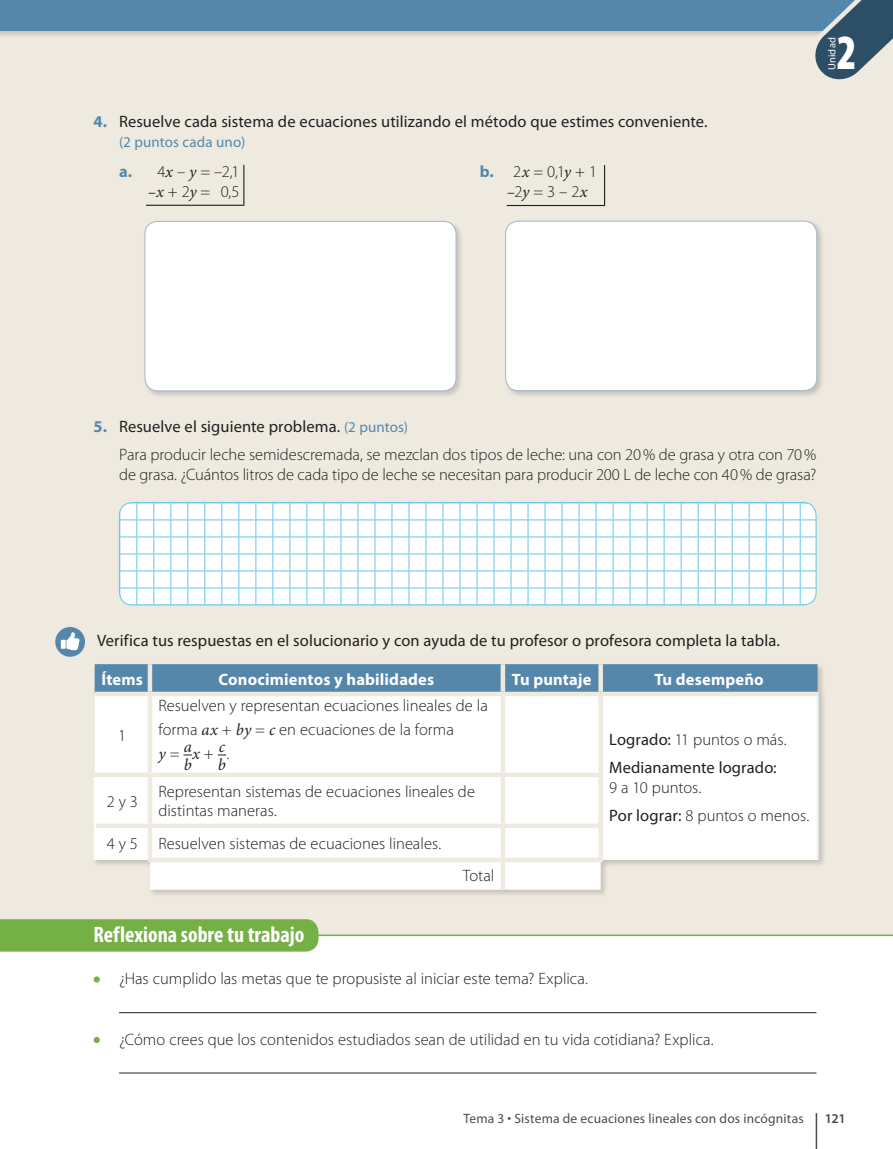
<style>
.page{position:relative;width:893px;height:1149px;background:#fff}
.page>*{position:absolute;margin:0;border:0;box-sizing:border-box;transform-origin:0 0}
.t1{font:900 condensed 49.5px "Myriad Pro";color:#fff;scale:.9 1}
.t2{font:700 condensed 22.5px "Myriad Pro";color:#fff}
.Txt_6{font:300 16.5px/19.5px "Myriad Pro";color:#231f20}
.Txt_-_reg{font:16.5px/28px "Myriad Pro";letter-spacing:.005em;color:#231f20}
.t3{font:700 16.5px "Myriad Pro";letter-spacing:.01em;color:#fff}
.t4{font:italic 16.5px/14.1px "Minion Pro";color:#231f20;text-align:center}
.t5{font:15px "Myriad Pro";letter-spacing:.01em;color:#5587aa}
.t6{font:13.5px "Myriad Pro";letter-spacing:.015em;color:#4b4c4d}
.t7{font:600 13.5px "Myriad Pro";color:#4b4c4d}
.t8{font:10.5px "Myriad Pro";letter-spacing:.01em;color:#fff}
.s1{font-weight:700;color:#5587aa}
.s2{font-family:"Minion Pro";font-weight:400;font-style:italic}
.s3{font-size:15px;color:#5587aa}
.s4{font-family:"Myriad Pro";font-weight:300;font-style:normal}
.s5{font-weight:900;font-size:18px;color:#75b047}
.s6{font-weight:300}
.s7{font-weight:400}
</style>
<div class="page">
<div style="left:0;top:0;width:893px;height:1148px;background:#efeae0"></div>
<div style="left:0;top:0;width:893px;height:89px;background:#231f20;opacity:.2"></div>
<div style="left:0;top:0;width:893px;height:31px;background:#5587aa"></div>
<div style="left:0;top:935px;width:893px;height:213px;background:#fff"></div>
<hr style="left:119px;top:1011px;width:697px;height:1px;background:#231f20">
<hr style="left:119px;top:1072px;width:697px;height:1px;background:#231f20">
<svg style="left:94px;top:976px;width:6px;height:6px"></svg>
<svg style="left:94px;top:1036px;width:6px;height:6px"></svg>
<hr style="left:0;top:934px;width:893px;height:1px;background:#75b047">
<div style="left:0;top:919px;width:318px;height:32px;background:#75b047"></div>
<hr style="left:243px;top:165px;width:1px;height:40px;background:#231f20">
<hr style="left:146px;top:205px;width:98px;height:1px;background:#231f20">
<div style="left:143px;top:219px;width:321px;height:180px;background:#231f20;opacity:.2"></div>
<div style="left:145px;top:221px;width:311px;height:170px;background:#fff;border-radius:13px"></div>
<div style="left:145px;top:221px;width:311px;height:170px;border:1px solid #a5b8cd;border-radius:13px"></div>
<hr style="left:604px;top:165px;width:1px;height:40px;background:#231f20">
<hr style="left:507px;top:205px;width:98px;height:1px;background:#231f20">
<div style="left:503px;top:219px;width:322px;height:179px;background:#231f20;opacity:.2"></div>
<div style="left:506px;top:221px;width:311px;height:169px;background:#fff;border-radius:13px"></div>
<div style="left:505px;top:221px;width:312px;height:170px;border:1px solid #a5b8cd;border-radius:13px"></div>
<svg style="left:119px;top:502px;width:697px;height:104px"></svg>
<div style="left:119px;top:502px;width:697px;height:103px;border:1px solid #66c6eb;border-radius:13px"></div>
<div style="left:92px;top:662px;width:734px;height:234px;background:#231f20;opacity:.2"></div>
<div style="left:95px;top:664px;width:723px;height:27px;background:#5587aa"></div>
<svg style="left:95px;top:696px;width:723px;height:193px;fill:#fff"></svg>
<hr style="left:501px;top:664px;width:4px;height:27px;background:#efeae0">
<div style="left:598px;top:664px;width:5px;height:27px;background:#efeae0"></div>
<div style="left:95px;top:691px;width:55px;height:5px;background:#efeae0"></div>
<div style="left:150px;top:691px;width:353px;height:5px;background:#efeae0"></div>
<div style="left:503px;top:691px;width:98px;height:5px;background:#efeae0"></div>
<hr style="left:501px;top:696px;width:4px;height:76px;background:#efeae0">
<div style="left:598px;top:696px;width:5px;height:76px;background:#efeae0"></div>
<svg style="left:150px;top:772px;width:353px;height:4px"></svg>
<hr style="left:148px;top:664px;width:4px;height:27px;background:#efeae0">
<hr style="left:148px;top:696px;width:4px;height:76px;background:#efeae0">
<svg style="left:503px;top:772px;width:100px;height:4px"></svg>
<hr style="left:501px;top:776px;width:4px;height:47px;background:#efeae0">
<div style="left:598px;top:776px;width:5px;height:47px;background:#efeae0"></div>
<hr style="left:501px;top:827px;width:4px;height:30px;background:#efeae0">
<div style="left:598px;top:827px;width:5px;height:30px;background:#efeae0"></div>
<svg style="left:503px;top:823px;width:100px;height:4px"></svg>
<svg style="left:503px;top:857px;width:100px;height:4px"></svg>
<svg style="left:150px;top:823px;width:353px;height:4px"></svg>
<svg style="left:148px;top:857px;width:355px;height:4px"></svg>
<hr style="left:501px;top:861px;width:4px;height:28px;background:#efeae0">
<hr style="left:94px;top:776px;width:2px;height:49px;background:#fff">
<hr style="left:94px;top:825px;width:2px;height:34px;background:#fff">
<svg style="left:94px;top:772px;width:56px;height:4px"></svg>
<hr style="left:148px;top:776px;width:4px;height:47px;background:#efeae0">
<hr style="left:816px;top:696px;width:3px;height:78px;background:#f0f3f6">
<hr style="left:816px;top:774px;width:3px;height:51px;background:#f0f3f6">
<hr style="left:816px;top:825px;width:3px;height:34px;background:#f0f3f6">
<div style="left:601px;top:691px;width:218px;height:5px;background:#efeae0"></div>
<svg style="left:96px;top:823px;width:54px;height:4px"></svg>
<hr style="left:148px;top:827px;width:4px;height:30px;background:#efeae0">
<svg style="left:55px;top:626px;width:30px;height:30px"></svg>
<div style="left:61px;top:639px;width:5px;height:9px;background:#fff"></div>
<svg style="left:66px;top:632px;width:13px;height:18px"></svg>
<hr style="left:816px;top:1112px;width:1px;height:36px;background:#4b4c4d">
<svg style="left:806px;top:0;width:87px;height:88px"></svg>
<p class="Txt_-_reg" style="left:94px;top:107px;width:616px"><span class="s1">4.</span> Resuelve cada sistema de ecuaciones utilizando el método que estimes conveniente.</p>
<p class="t5" style="left:119px;top:132px;width:128px">(2 puntos cada uno)</p>
<p class="Txt_6" style="left:119px;top:162px;width:122px;text-align:right"><span class="s1">a.</span> 4<span class="s2">x</span> – <span class="s2">y</span> = –2,1 <span class="s2">–x</span> + 2<span class="s2">y</span> = 0,5</p>
<p class="Txt_6" style="left:507px;top:162px;width:92px;text-indent:-27px"><span class="s1">b.</span> 2<span class="s2">x</span> = 0,1<span class="s2">y</span> + 1 <span class="s2">–</span>2<span class="s2">y</span> = 3 – 2<span class="s2">x</span></p>
<p class="t8" style="left:825px;top:70px;width:34px;rotate:-90deg">Unidad</p>
<h1 class="t1" style="left:837px;top:25px;width:23px">2</h1>
<p class="Txt_-_reg" style="left:94px;top:412px;width:316px"><span class="s1">5.</span> Resuelve el siguiente problema. <span class="s3">(2 puntos)</span></p>
<p class="Txt_6" style="left:119px;top:445px;width:699px">Para producir leche semidescremada, se mezclan dos tipos de leche: una con 20% de grasa y otra con 70% de grasa. ¿Cuántos litros de cada tipo de leche se necesitan para producir 200 L de leche con 40% de grasa?</p>
<p class="Txt_-_reg" style="left:97px;top:626px;width:684px">Verifica tus respuestas en el solucionario y con ayuda de tu profesor o profesora completa la tabla.</p>
<p class="t3" style="left:102px;top:668px;width:43px">Ítems</p>
<p class="t3" style="left:219px;top:668px;width:217px">Conocimientos y habilidades</p>
<p class="t3" style="left:512px;top:668px;width:81px">Tu puntaje</p>
<p class="t3" style="left:654px;top:668px;width:111px">Tu desempeño</p>
<p class="Txt_6" style="left:118px;top:725px;width:10px">1</p>
<p class="Txt_6" style="left:158px;top:693px;width:331px;line-height:24px">Resuelven y representan ecuaciones lineales de la forma <span class="s2">ax</span> + <span class="s2">by</span> = <span class="s2">c</span> en ecuaciones de la forma</p>
<p class="t4" style="left:158px;top:743px;width:68px">y <span class="s4">=</span> ax <span class="s4">+</span> c b</p>
<p class="t4" style="left:218px;top:757px;width:10px">b</p>
<p class="Txt_6" style="left:226px;top:744px;width:4px">.</p>
<p class="Txt_6" style="left:107px;top:791px;width:33px">2 y 3</p>
<p class="Txt_6" style="left:158px;top:781px;width:318px">Representan sistemas de ecuaciones lineales de distintas maneras.</p>
<p class="Txt_6" style="left:107px;top:833px;width:336px">4 y 5 Resuelven sistemas de ecuaciones lineales.</p>
<p class="Txt_6" style="left:463px;top:865px;width:33px">Total</p>
<p class="t2" style="left:94px;top:919px;width:212px">Reflexiona sobre tu trabajo</p>
<p class="Txt_6" style="left:94px;top:969px;width:496px"><span class="s5">•</span> ¿Has cumplido las metas que te propusiste al iniciar este tema? Explica.</p>
<p class="Txt_-_reg" style="left:609px;top:725px;width:179px">Logrado: <span class="s6">11 puntos o más.<br></span>Medianamente logrado:</p>
<p class="Txt_6" style="left:609px;top:773px;width:202px;line-height:28px">9 a 10 puntos.<br><span class="s7">Por lograr:</span> 8 puntos o menos.</p>
<p class="Txt_6" style="left:94px;top:1029px;width:622px"><span class="s5">•</span> ¿Cómo crees que los contenidos estudiados sean de utilidad en tu vida cotidiana? Explica.</p>
<p class="t6" style="left:463px;top:1109px;width:342px">Tema 3 • Sistema de ecuaciones lineales con dos incógnitas</p>
<p class="t7" style="left:825px;top:1109px;width:22px">121</p>
</div>
